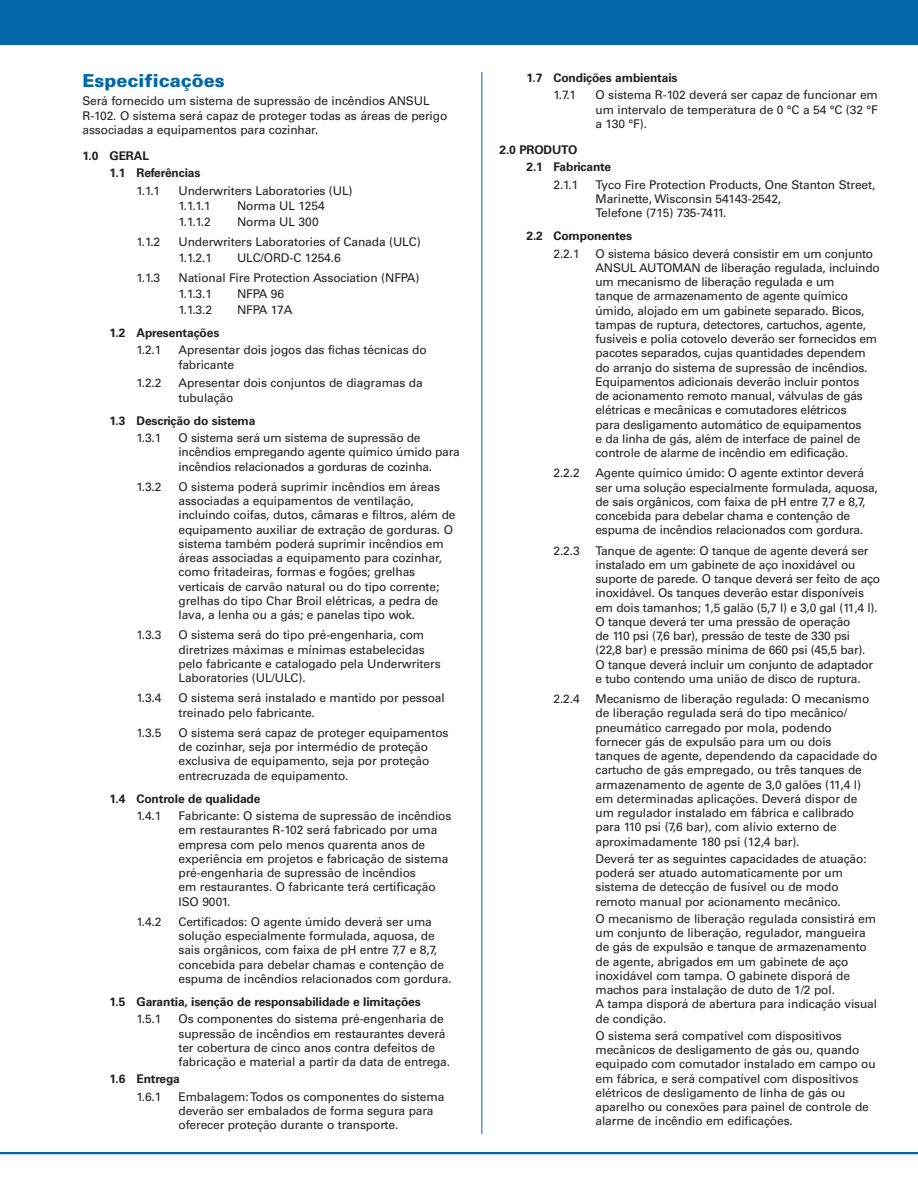
<style>
.page{position:relative;width:918px;height:1188px;background:#fff}
.page>*{position:absolute;margin:0;border:0;box-sizing:border-box;transform-origin:0 0}
._12_pt_Blue_Headers{font:900 18px "Univers LT Std";color:#0068a9}
.Specifications_Text{font:12px/14.2px "Univers LT Std";letter-spacing:-.01em;color:#231f20}
.Text_1st_Graph{font:12px/14.2px "Univers LT Std";letter-spacing:-.01em;color:#231f20}
.Specifications_Tabs{font:700 12px "Univers LT Std";letter-spacing:-.01em;color:#231f20}
.Specifications_Text-2{font:700 12px "Univers LT Std";letter-spacing:-.01em;color:#231f20}
</style>
<div class="page">
<div style="left:0;top:0;width:918px;height:45px;background:#0068a9"></div>
<hr style="left:0;top:1152px;width:918px;height:2px;background:#0068a9">
<hr style="left:482px;top:72px;width:1px;height:1062px;background:#0068a9">
<p class="_12_pt_Blue_Headers" style="left:82px;top:69px;width:144px">Especificações</p>
<p class="Text_1st_Graph" style="left:82px;top:94px;width:366px">Será fornecido um sistema de supressão de incêndios ANSUL<br>R-102. O sistema será capaz de proteger todas as áreas de perigo associadas a equipamentos para cozinhar.</p>
<p class="Specifications_Tabs" style="left:82px;top:149px;width:68px">1.0 GERAL</p>
<p class="Specifications_Text-2" style="left:110px;top:166px;width:92px">1.1 Referências</p>
<p class="Specifications_Text" style="left:136px;top:183px;width:25px">1.1.1</p>
<p class="Specifications_Text" style="left:178px;top:183px;width:176px">Underwriters Laboratories (UL)</p>
<p class="Specifications_Text" style="left:178px;top:199px;width:34px">1.1.1.1</p>
<p class="Specifications_Text" style="left:237px;top:199px;width:89px">Norma UL 1254</p>
<p class="Specifications_Text" style="left:178px;top:215px;width:34px">1.1.1.2</p>
<p class="Specifications_Text" style="left:237px;top:215px;width:83px">Norma UL 300</p>
<p class="Specifications_Text" style="left:136px;top:235px;width:25px">1.1.2</p>
<p class="Specifications_Text" style="left:178px;top:235px;width:244px">Underwriters Laboratories of Canada (ULC)</p>
<p class="Specifications_Text" style="left:178px;top:251px;width:35px">1.1.2.1</p>
<p class="Specifications_Text" style="left:237px;top:251px;width:105px">ULC/ORD-C 1254.6</p>
<p class="Specifications_Text" style="left:136px;top:271px;width:25px">1.1.3</p>
<p class="Specifications_Text" style="left:178px;top:271px;width:243px">National Fire Protection Association (NFPA)</p>
<p class="Specifications_Text" style="left:178px;top:287px;width:35px">1.1.3.1</p>
<p class="Specifications_Text" style="left:237px;top:287px;width:49px">NFPA 96</p>
<p class="Specifications_Text" style="left:178px;top:302px;width:35px">1.1.3.2</p>
<p class="Specifications_Text" style="left:237px;top:302px;width:57px">NFPA 17A</p>
<p class="Specifications_Tabs" style="left:110px;top:326px;width:111px">1.2 Apresentações</p>
<p class="Specifications_Text" style="left:136px;top:343px;width:27px">1.2.1</p>
<p class="Specifications_Text" style="left:178px;top:343px;width:250px">Apresentar dois jogos das fichas técnicas do fabricante</p>
<p class="Specifications_Text" style="left:136px;top:376px;width:27px">1.2.2</p>
<p class="Specifications_Text" style="left:178px;top:376px;width:246px">Apresentar dois conjuntos de diagramas da tubulação</p>
<p class="Specifications_Tabs" style="left:110px;top:414px;width:148px">1.3 Descrição do sistema</p>
<p class="Specifications_Text" style="left:136px;top:431px;width:27px">1.3.1</p>
<p class="Specifications_Text" style="left:178px;top:431px;width:283px">O sistema será um sistema de supressão de incêndios empregando agente químico úmido para incêndios relacionados a gorduras de cozinha.</p>
<p class="Specifications_Text" style="left:136px;top:479px;width:27px">1.3.2</p>
<p class="Specifications_Text" style="left:178px;top:479px;width:279px">O sistema poderá suprimir incêndios em áreas associadas a equipamentos de ventilação, incluindo coifas, dutos, câmaras e filtros, além de equipamento auxiliar de extração de gorduras. O sistema também poderá suprimir incêndios em áreas associadas a equipamento para cozinhar, como fritadeiras, formas e fogões; grelhas verticais de carvão natural ou do tipo corrente; grelhas do tipo Char Broil elétricas, a pedra de lava, a lenha ou a gás; e panelas tipo wok.</p>
<p class="Specifications_Text" style="left:136px;top:628px;width:27px">1.3.3</p>
<p class="Specifications_Text" style="left:178px;top:628px;width:264px">O sistema será do tipo pré-engenharia, com diretrizes máximas e mínimas estabelecidas pelo fabricante e catalogado pela Underwriters Laboratories (UL/ULC).</p>
<p class="Specifications_Text" style="left:136px;top:691px;width:27px">1.3.4</p>
<p class="Specifications_Text" style="left:178px;top:691px;width:268px">O sistema será instalado e mantido por pessoal treinado pelo fabricante.</p>
<p class="Specifications_Text" style="left:136px;top:725px;width:27px">1.3.5</p>
<p class="Specifications_Text" style="left:178px;top:725px;width:272px">O sistema será capaz de proteger equipamentos de cozinhar, seja por intermédio de proteção exclusiva de equipamento, seja por proteção entrecruzada de equipamento.</p>
<p class="Specifications_Tabs" style="left:110px;top:792px;width:153px">1.4 Controle de qualidade</p>
<p class="Specifications_Text" style="left:136px;top:809px;width:27px">1.4.1</p>
<p class="Specifications_Text" style="left:178px;top:809px;width:274px">Fabricante: O sistema de supressão de incêndios em restaurantes R-102 será fabricado por uma empresa com pelo menos quarenta anos de experiência em projetos e fabricação de sistema pré-engenharia de supressão de incêndios<br>em restaurantes. O fabricante terá certificação ISO 9001.</p>
<p class="Specifications_Text" style="left:136px;top:914px;width:27px">1.4.2</p>
<p class="Specifications_Text" style="left:178px;top:914px;width:275px">Certificados: O agente úmido deverá ser uma solução especialmente formulada, aquosa, de sais orgânicos, com faixa de pH entre 7,7 e 8,7, concebida para debelar chamas e contenção de espuma de incêndios relacionados com gordura.</p>
<p class="Specifications_Tabs" style="left:110px;top:995px;width:313px">1.5 Garantia, isenção de responsabilidade e limitações</p>
<p class="Specifications_Text" style="left:136px;top:1012px;width:27px">1.5.1</p>
<p class="Specifications_Text" style="left:178px;top:1012px;width:273px">Os componentes do sistema pré-engenharia de supressão de incêndios em restaurantes deverá ter cobertura de cinco anos contra defeitos de fabricação e material a partir da data de entrega.</p>
<p class="Specifications_Text-2" style="left:110px;top:1072px;width:72px">1.6 Entrega</p>
<p class="Specifications_Text" style="left:136px;top:1089px;width:27px">1.6.1</p>
<p class="Specifications_Text" style="left:178px;top:1089px;width:267px">Embalagem: Todos os componentes do sistema deverão ser embalados de forma segura para oferecer proteção durante o transporte.</p>
<p class="Specifications_Text-2" style="left:526px;top:71px;width:153px">1.7 Condições ambientais</p>
<p class="Specifications_Text" style="left:554px;top:88px;width:24px">1.7.1</p>
<p class="Specifications_Text" style="left:596px;top:88px;width:284px;text-align:justify">O sistema R-102 deverá ser capaz de funcionar em um intervalo de temperatura de 0 °C a 54 °C (32 °F a 130 °F).</p>
<p class="Specifications_Text-2" style="left:500px;top:143px;width:79px">2.0 PRODUTO</p>
<p class="Specifications_Text-2" style="left:526px;top:160px;width:86px">2.1 Fabricante</p>
<p class="Specifications_Text" style="left:554px;top:177px;width:27px">2.1.1</p>
<p class="Specifications_Text" style="left:596px;top:177px;width:281px">Tyco Fire Protection Products, One Stanton Street,<br>Marinette, Wisconsin 54143-2542,<br>Telefone (715) 735-7411.</p>
<p class="Specifications_Tabs" style="left:526px;top:229px;width:107px">2.2 Componentes</p>
<p class="Specifications_Text" style="left:554px;top:246px;width:28px">2.2.1</p>
<p class="Specifications_Text" style="left:596px;top:246px;width:286px">O sistema básico deverá consistir em um conjunto ANSUL AUTOMAN de liberação regulada, incluindo um mecanismo de liberação regulada e um<br>tanque de armazenamento de agente químico úmido, alojado em um gabinete separado. Bicos, tampas de ruptura, detectores, cartuchos, agente, fusíveis e polia cotovelo deverão ser fornecidos em pacotes separados, cujas quantidades dependem do arranjo do sistema de supressão de incêndios.<br>Equipamentos adicionais deverão incluir pontos<br>de acionamento remoto manual, válvulas de gás elétricas e mecânicas e comutadores elétricos<br>para desligamento automático de equipamentos<br>e da linha de gás, além de interface de painel de controle de alarme de incêndio em edificação.</p>
<p class="Specifications_Text" style="left:554px;top:466px;width:28px">2.2.2</p>
<p class="Specifications_Text" style="left:596px;top:466px;width:284px">Agente químico úmido: O agente extintor deverá ser uma solução especialmente formulada, aquosa, de sais orgânicos, com faixa de pH entre 7,7 e 8,7, concebida para debelar chama e contenção de espuma de incêndios relacionados com gordura.</p>
<p class="Specifications_Text" style="left:554px;top:543px;width:28px">2.2.3</p>
<p class="Specifications_Text" style="left:596px;top:543px;width:286px">Tanque de agente: O tanque de agente deverá ser instalado em um gabinete de aço inoxidável ou suporte de parede. O tanque deverá ser feito de aço inoxidável. Os tanques deverão estar disponíveis em dois tamanhos; 1,5 galão (5,7 l) e 3,0 gal (11,4 l).<br>O tanque deverá ter uma pressão de operação<br>de 110 psi (7,6 bar), pressão de teste de 330 psi<br>(22,8 bar) e pressão mínima de 660 psi (45,5 bar).<br>O tanque deverá incluir um conjunto de adaptador e tubo contendo uma união de disco de ruptura.</p>
<p class="Specifications_Text" style="left:554px;top:692px;width:28px">2.2.4</p>
<p class="Specifications_Text" style="left:596px;top:692px;width:284px">Mecanismo de liberação regulada: O mecanismo de liberação regulada será do tipo mecânico/ pneumático carregado por mola, podendo fornecer gás de expulsão para um ou dois tanques de agente, dependendo da capacidade do cartucho de gás empregado, ou três tanques de armazenamento de agente de 3,0 galões (11,4 l) em determinadas aplicações. Deverá dispor de um regulador instalado em fábrica e calibrado para 110 psi (7,6 bar), com alívio externo de aproximadamente 180 psi (12,4 bar).</p>
<p class="Specifications_Text" style="left:596px;top:852px;width:273px">Deverá ter as seguintes capacidades de atuação: poderá ser atuado automaticamente por um sistema de detecção de fusível ou de modo remoto manual por acionamento mecânico.</p>
<p class="Specifications_Text" style="left:596px;top:912px;width:283px">O mecanismo de liberação regulada consistirá em um conjunto de liberação, regulador, mangueira de gás de expulsão e tanque de armazenamento de agente, abrigados em um gabinete de aço inoxidável com tampa. O gabinete disporá de machos para instalação de duto de 1/2 pol.<br>A tampa disporá de abertura para indicação visual de condição.</p>
<p class="Specifications_Text" style="left:596px;top:1029px;width:282px">O sistema será compatível com dispositivos mecânicos de desligamento de gás ou, quando equipado com comutador instalado em campo ou em fábrica, e será compatível com dispositivos elétricos de desligamento de linha de gás ou aparelho ou conexões para painel de controle de alarme de incêndio em edificações.</p>
</div>
